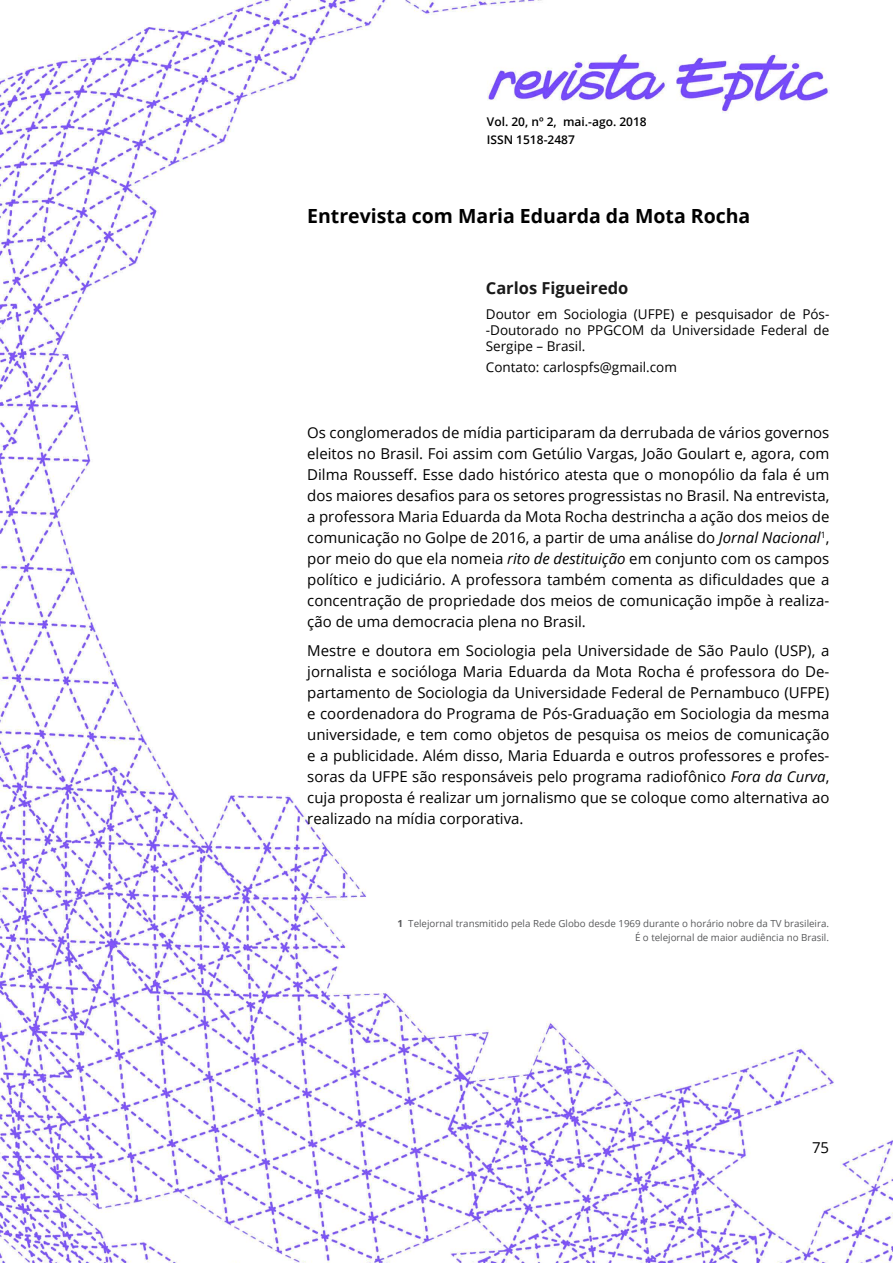
<style>
.page{position:relative;width:893px;height:1263px;background:#fff}
.page>*{position:absolute;margin:0;border:0;box-sizing:border-box;transform-origin:0 0}
.t1{font:700 19.5px "Open Sans";color:#000}
.t2{font:700 16.5px "Open Sans";color:#1a1a1a}
.t3{font:15px/21px "Open Sans";color:#000;text-align:justify}
.t4{font:13.5px/16.2px "Open Sans";color:#000;text-align:justify}
.t5{font:600 12px/18px "Open Sans";color:#000}
.t6{font:9.75px/13.5px "Open Sans";color:#58595b;text-align:right}
.s1{font-style:italic}
.s2{font-weight:700}
</style>
<div class="page">
<img style="left:0;top:0;width:893px;height:1263px">
<img style="left:485px;top:49px;width:344px;height:74px">
<p class="t5" style="left:487px;top:112px;width:161px">Vol. 20, nº 2, mai.-ago. 2018<br>ISSN 1518-2487</p>
<h1 class="t1" style="left:307px;top:202px;width:445px">Entrevista com Maria Eduarda da Mota Rocha</h1>
<p class="t2" style="left:486px;top:276px;width:144px">Carlos Figueiredo</p>
<p class="t4" style="left:486px;top:305px;width:345px">Doutor em Sociologia (UFPE) e pesquisador de Pós--Doutorado no PPGCOM da Universidade Federal de Sergipe – Brasil.</p>
<p class="t4" style="left:486px;top:358px;width:193px">Contato: carlospfs@gmail.com</p>
<p class="t3" style="left:307px;top:421px;width:524px">Os conglomerados de mídia participaram da derrubada de vários governos eleitos no Brasil. Foi assim com Getúlio Vargas, João Goulart e, agora, com Dilma Rousseff. Esse dado histórico atesta que o monopólio da fala é um dos maiores desafios para os setores progressistas no Brasil. Na entrevista, a professora Maria Eduarda da Mota Rocha destrincha a ação dos meios de comunicação no Golpe de 2016, a partir de uma análise do <span class="s1">Jornal Nacional</span><sup>1</sup>, por meio do que ela nomeia <span class="s1">rito de destituição</span> em conjunto com os campos político e judiciário. A professora também comenta as dificuldades que a concentração de propriedade dos meios de comunicação impõe à realiza&shy;ção de uma democracia plena no Brasil.</p>
<p class="t3" style="left:307px;top:640px;width:524px">Mestre e doutora em Sociologia pela Universidade de São Paulo (USP), a jornalista e socióloga Maria Eduarda da Mota Rocha é professora do De&shy;partamento de Sociologia da Universidade Federal de Pernambuco (UFPE) e coordenadora do Programa de Pós-Graduação em Sociologia da mesma universidade, e tem como objetos de pesquisa os meios de comunicação e a publicidade. Além disso, Maria Eduarda e outros professores e profes&shy;soras da UFPE são responsáveis pelo programa radiofônico <span class="s1">Fora da Curva</span>, cuja proposta é realizar um jornalismo que se coloque como alternativa ao realizado na mídia corporativa.</p>
<p class="t6" style="left:398px;top:917px;width:433px"><span class="s2">1</span> Telejornal transmitido pela Rede Globo desde 1969 durante o horário nobre da TV brasileira.<br>É o telejornal de maior audiência no Brasil.</p>
<p class="t3" style="left:812px;top:1137px;width:19px">75</p>
</div>
